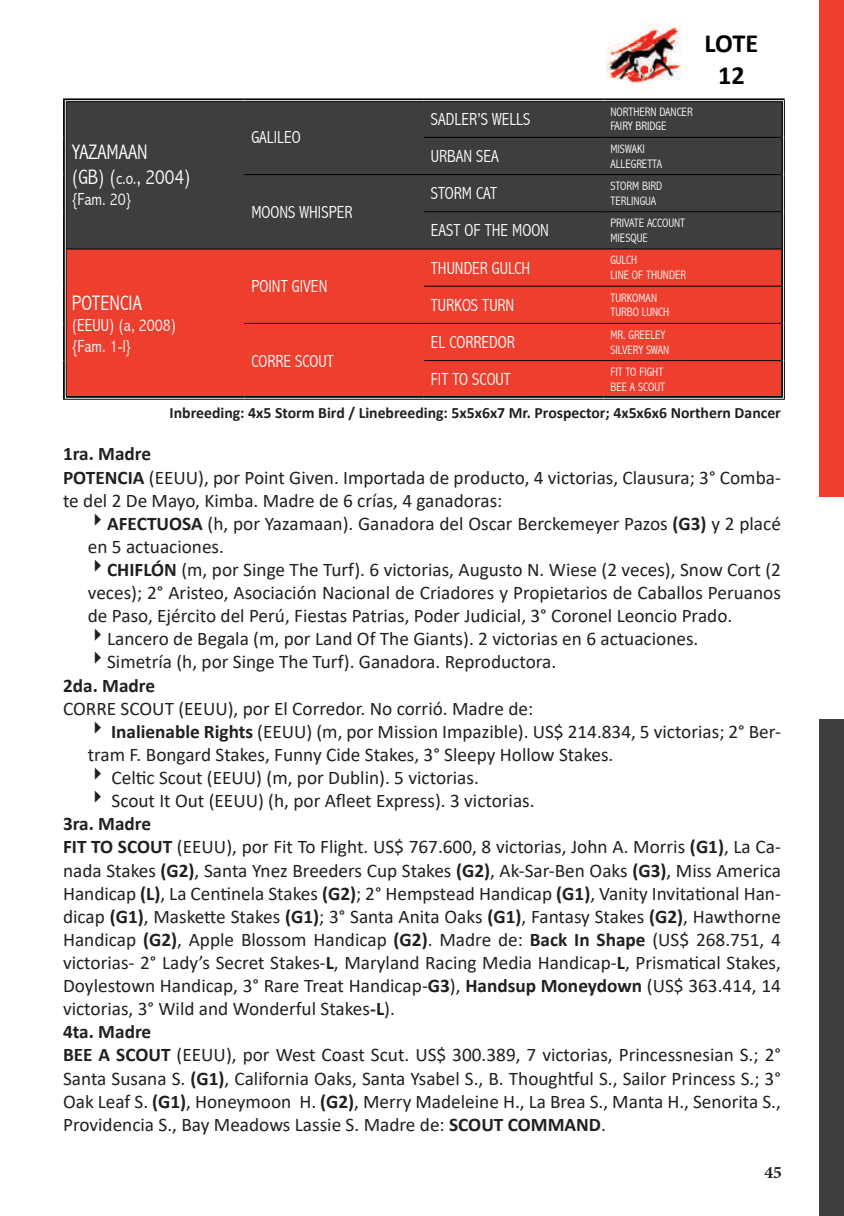
<style>
.page{position:relative;width:844px;height:1216px;background:#fff}
.page>*{position:absolute;margin:0;border:0;box-sizing:border-box;transform-origin:0 0}
.t1{font:700 26.25px/31.5px "Calibri";letter-spacing:-.01em;color:#000;text-align:center}
.t2{font:300 condensed 21px/25.2px "Abadi";color:#fff}
.t3{font:19.25px/23.1px "Calibri";color:#231f20}
.t4{font:300 condensed 17.5px/21px "Abadi";color:#fff}
.t5{font:700 17.5px "Minion Pro";color:#231f20}
.t6{font:700 15.75px "Calibri";color:#231f20}
.t7{font:300 condensed 12.25px/14.7px "Abadi";color:#fff}
.s1{font-size:17.5px}
.s2{font-weight:700}
</style>
<div class="page">
<img style="left:606px;top:24px;width:75px;height:60px">
<div style="left:819px;top:0;width:24px;height:496px;background:#ed3e2e"></div>
<div style="left:819px;top:719px;width:24px;height:496px;background:#3e3e3f"></div>
<div style="left:67px;top:102px;width:714px;height:146px;background:#3e3e3f"></div>
<div style="left:67px;top:249px;width:714px;height:147px;background:#ed3e2e"></div>
<hr style="left:63px;top:98px;width:181px;height:4px;background:#cfcfcf">
<hr style="left:244px;top:98px;width:180px;height:4px;background:#cfcfcf">
<hr style="left:424px;top:98px;width:179px;height:4px;background:#cfcfcf">
<hr style="left:603px;top:98px;width:181px;height:4px;background:#cfcfcf">
<hr style="left:424px;top:137px;width:179px;height:1px;background:#000">
<hr style="left:603px;top:137px;width:178px;height:1px;background:#000">
<hr style="left:244px;top:174px;width:180px;height:1px;background:#000">
<hr style="left:424px;top:174px;width:179px;height:1px;background:#000">
<hr style="left:603px;top:174px;width:178px;height:1px;background:#000">
<hr style="left:424px;top:211px;width:179px;height:1px;background:#000">
<hr style="left:603px;top:211px;width:178px;height:1px;background:#000">
<hr style="left:66px;top:248px;width:178px;height:1px;background:#000">
<hr style="left:244px;top:248px;width:180px;height:1px;background:#000">
<hr style="left:424px;top:248px;width:179px;height:1px;background:#000">
<hr style="left:603px;top:248px;width:178px;height:1px;background:#000">
<hr style="left:424px;top:286px;width:179px;height:1px;background:#000">
<hr style="left:603px;top:286px;width:178px;height:1px;background:#000">
<hr style="left:244px;top:323px;width:180px;height:1px;background:#000">
<hr style="left:424px;top:323px;width:179px;height:1px;background:#000">
<hr style="left:603px;top:323px;width:178px;height:1px;background:#000">
<hr style="left:424px;top:360px;width:179px;height:1px;background:#000">
<hr style="left:603px;top:360px;width:178px;height:1px;background:#000">
<hr style="left:63px;top:98px;width:181px;height:2px;background:#000">
<hr style="left:66px;top:101px;width:178px;height:1px;background:#000">
<hr style="left:63px;top:100px;width:2px;height:37px;background:#000">
<hr style="left:66px;top:102px;width:1px;height:35px;background:#000">
<hr style="left:63px;top:137px;width:2px;height:37px;background:#000">
<hr style="left:66px;top:137px;width:1px;height:37px;background:#000">
<hr style="left:63px;top:174px;width:2px;height:38px;background:#000">
<hr style="left:66px;top:174px;width:1px;height:38px;background:#000">
<hr style="left:63px;top:212px;width:2px;height:37px;background:#000">
<hr style="left:66px;top:212px;width:1px;height:37px;background:#000">
<hr style="left:244px;top:98px;width:180px;height:2px;background:#000">
<hr style="left:244px;top:101px;width:180px;height:1px;background:#000">
<hr style="left:424px;top:98px;width:179px;height:2px;background:#000">
<hr style="left:424px;top:101px;width:179px;height:1px;background:#000">
<hr style="left:603px;top:98px;width:181px;height:2px;background:#000">
<hr style="left:603px;top:101px;width:179px;height:1px;background:#000">
<hr style="left:781px;top:102px;width:1px;height:35px;background:#000">
<hr style="left:783px;top:100px;width:1px;height:37px;background:#000">
<hr style="left:781px;top:137px;width:1px;height:37px;background:#000">
<hr style="left:783px;top:137px;width:1px;height:37px;background:#000">
<hr style="left:781px;top:174px;width:1px;height:38px;background:#000">
<hr style="left:783px;top:174px;width:1px;height:38px;background:#000">
<hr style="left:781px;top:212px;width:1px;height:37px;background:#000">
<hr style="left:783px;top:212px;width:1px;height:37px;background:#000">
<hr style="left:63px;top:249px;width:2px;height:37px;background:#000">
<hr style="left:66px;top:249px;width:1px;height:37px;background:#000">
<hr style="left:63px;top:286px;width:2px;height:37px;background:#000">
<hr style="left:66px;top:286px;width:1px;height:37px;background:#000">
<hr style="left:63px;top:323px;width:2px;height:37px;background:#000">
<hr style="left:66px;top:323px;width:1px;height:37px;background:#000">
<hr style="left:63px;top:360px;width:2px;height:39px;background:#000">
<hr style="left:66px;top:360px;width:1px;height:36px;background:#000">
<hr style="left:66px;top:396px;width:178px;height:2px;background:#000">
<hr style="left:63px;top:399px;width:181px;height:1px;background:#000">
<hr style="left:781px;top:249px;width:1px;height:37px;background:#000">
<hr style="left:783px;top:249px;width:1px;height:37px;background:#000">
<hr style="left:781px;top:286px;width:1px;height:37px;background:#000">
<hr style="left:783px;top:286px;width:1px;height:37px;background:#000">
<hr style="left:244px;top:396px;width:180px;height:2px;background:#000">
<hr style="left:244px;top:399px;width:180px;height:1px;background:#000">
<hr style="left:781px;top:323px;width:1px;height:37px;background:#000">
<hr style="left:783px;top:323px;width:1px;height:37px;background:#000">
<hr style="left:781px;top:360px;width:1px;height:36px;background:#000">
<hr style="left:783px;top:360px;width:1px;height:39px;background:#000">
<hr style="left:424px;top:396px;width:179px;height:2px;background:#000">
<hr style="left:424px;top:399px;width:179px;height:1px;background:#000">
<hr style="left:603px;top:396px;width:179px;height:2px;background:#000">
<hr style="left:603px;top:399px;width:181px;height:1px;background:#000">
<p class="t2" style="left:72px;top:139px;width:120px">YAZAMAAN<br>(GB) (<span class="s1">c.o.</span>, 2004)</p>
<p class="t4" style="left:72px;top:189px;width:61px">{Fam. 20}</p>
<p class="t4" style="left:251px;top:127px;width:51px">GALILEO</p>
<p class="t4" style="left:251px;top:201px;width:103px">MOONS WHISPER</p>
<p class="t4" style="left:431px;top:108px;width:101px">SADLER’S WELLS</p>
<p class="t7" style="left:610px;top:104px;width:84px">NORTHERN DANCER<br>FAIRY BRIDGE</p>
<p class="t4" style="left:431px;top:146px;width:69px">URBAN SEA</p>
<p class="t7" style="left:610px;top:141px;width:53px">MISWAKI<br>ALLEGRETTA</p>
<p class="t4" style="left:431px;top:183px;width:68px">STORM CAT</p>
<p class="t7" style="left:610px;top:179px;width:53px">STORM BIRD<br>TERLINGUA</p>
<p class="t4" style="left:431px;top:220px;width:120px">EAST OF THE MOON</p>
<p class="t7" style="left:610px;top:216px;width:76px">PRIVATE ACCOUNT<br>MIESQUE</p>
<h1 class="t1" style="left:704px;top:27px;width:55px">LOTE<br>12</h1>
<p class="t4" style="left:431px;top:257px;width:101px">THUNDER GULCH</p>
<p class="t7" style="left:610px;top:253px;width:77px">GULCH<br>LINE OF THUNDER</p>
<p class="t4" style="left:431px;top:294px;width:85px">TURKOS TURN</p>
<p class="t7" style="left:610px;top:290px;width:60px">TURKOMAN<br>TURBO LUNCH</p>
<p class="t4" style="left:251px;top:276px;width:78px">POINT GIVEN</p>
<p class="t2" style="left:72px;top:290px;width:72px">POTENCIA</p>
<p class="t4" style="left:72px;top:314px;width:106px">(EEUU) (a, 2008) {Fam. 1-l}</p>
<p class="t4" style="left:431px;top:332px;width:85px">EL CORREDOR</p>
<p class="t7" style="left:610px;top:327px;width:60px">MR. GREELEY<br>SILVERY SWAN</p>
<p class="t4" style="left:431px;top:369px;width:82px">FIT TO SCOUT</p>
<p class="t7" style="left:610px;top:364px;width:56px">FIT TO FIGHT<br>BEE A SCOUT</p>
<p class="t6" style="left:169px;top:402px;width:612px">Inbreeding: 4x5 Storm Bird / Linebreeding: 5x5x6x7 Mr. Prospector; 4x5x6x6 Northern Dancer</p>
<p class="t3" style="left:63px;top:442px;width:719px"><span class="s2">1ra. Madre<br>POTENCIA</span> (EEUU), por Point Given. Importada de producto, 4 victorias, Clausura; 3° Comba&shy;te del 2 De Mayo, Kimba. Madre de 6 crías, 4 ganadoras:</p>
<p class="t3" style="left:88px;top:511px;width:694px">✔<span class="s2">AFECTUOSA</span> (h, por Yazamaan). Ganadora del Oscar Berckemeyer Pazos <span class="s2">(G3)</span> y 2 placé en 5 actuaciones.</p>
<p class="t3" style="left:88px;top:557px;width:694px;text-align:justify">✔<span class="s2">CHIFLÓN</span> (m, por Singe The Turf). 6 victorias, Augusto N. Wiese (2 veces), Snow Cort (2 veces); 2° Aristeo, Asociación Nacional de Criadores y Propietarios de Caballos Peruanos de Paso, Ejército del Perú, Fiestas Patrias, Poder Judicial, 3° Coronel Leoncio Prado.</p>
<p class="t3" style="left:88px;top:627px;width:612px">✔Lancero de Begala (m, por Land Of The Giants). 2 victorias en 6 actuaciones.</p>
<p class="t3" style="left:63px;top:650px;width:494px;text-indent:25px">✔Simetría (h, por Singe The Turf). Ganadora. Reproductora.<br><span class="s2">2da. Madre</span></p>
<p class="t3" style="left:63px;top:696px;width:471px">CORRE SCOUT (EEUU), por El Corredor. No corrió. Madre de:</p>
<p class="t3" style="left:88px;top:719px;width:694px">✔ <span class="s2">Inalienable Rights</span> (EEUU) (m, por Mission Impazible). US$ 214.834, 5 victorias; 2° Ber&shy;tram F. Bongard Stakes, Funny Cide Stakes, 3° Sleepy Hollow Stakes.</p>
<p class="t3" style="left:88px;top:765px;width:392px">✔ Celtic Scout (EEUU) (m, por Dublin). 5 victorias.</p>
<p class="t3" style="left:63px;top:788px;width:719px;text-indent:25px">✔ Scout It Out (EEUU) (h, por Afleet Express). 3 victorias.<br><span class="s2">3ra. Madre<br>FIT TO SCOUT</span> (EEUU), por Fit To Flight. US$ 767.600, 8 victorias, John A. Morris <span class="s2">(G1)</span>, La Ca&shy;nada Stakes <span class="s2">(G2)</span>, Santa Ynez Breeders Cup Stakes <span class="s2">(G2)</span>, Ak-Sar-Ben Oaks <span class="s2">(G3)</span>, Miss America Handicap <span class="s2">(L)</span>, La Centinela Stakes <span class="s2">(G2)</span>; 2° Hempstead Handicap <span class="s2">(G1)</span>, Vanity Invitational Han&shy;dicap <span class="s2">(G1)</span>, Maskette Stakes <span class="s2">(G1)</span>; 3° Santa Anita Oaks <span class="s2">(G1)</span>, Fantasy Stakes <span class="s2">(G2)</span>, Hawthorne Handicap <span class="s2">(G2)</span>, Apple Blossom Handicap <span class="s2">(G2)</span>. Madre de: <span class="s2">Back In Shape</span> (US$ 268.751, 4 victorias- 2° Lady’s Secret Stakes-<span class="s2">L</span>, Maryland Racing Media Handicap-<span class="s2">L</span>, Prismatical Stakes, Doylestown Handicap, 3° Rare Treat Handicap-<span class="s2">G3</span>), <span class="s2">Handsup Moneydown</span> (US$ 363.414, 14 victorias, 3° Wild and Wonderful Stakes<span class="s2">-L</span>).<br><span class="s2">4ta. Madre<br>BEE A SCOUT</span> (EEUU), por West Coast Scut. US$ 300.389, 7 victorias, Princessnesian S.; 2° Santa Susana S. <span class="s2">(G1)</span>, California Oaks, Santa Ysabel S., B. Thoughtful S., Sailor Princess S.; 3° Oak Leaf S. <span class="s2">(G1)</span>, Honeymoon H. <span class="s2">(G2)</span>, Merry Madeleine H., La Brea S., Manta H., Senorita S., Providencia S., Bay Meadows Lassie S. Madre de: <span class="s2">SCOUT COMMAND</span>.</p>
<p class="t4" style="left:251px;top:350px;width:84px">CORRE SCOUT</p>
<p class="t5" style="left:764px;top:1159px;width:19px">45</p>
</div>
